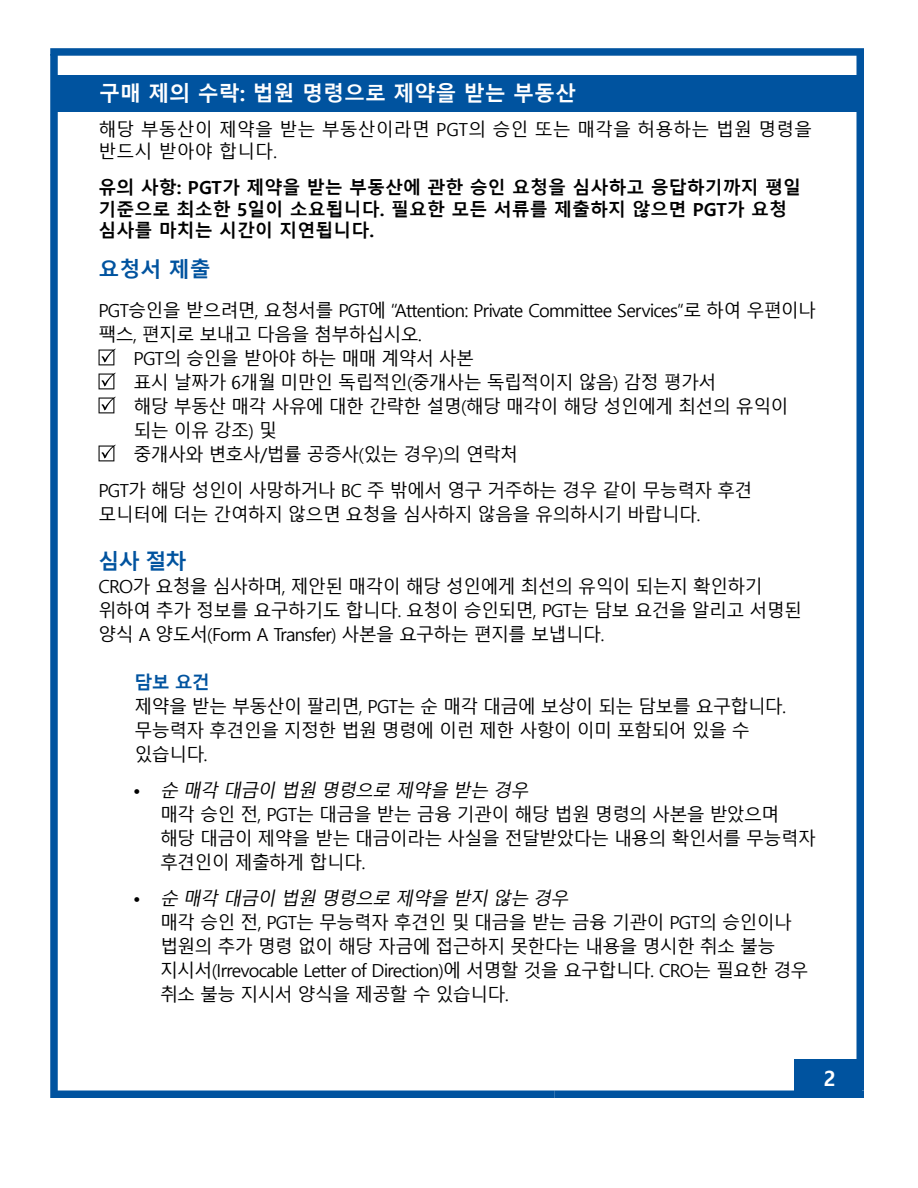
<style>
.page{position:relative;width:918px;height:1188px;background:#fff}
.page>*{position:absolute;margin:0;border:0;box-sizing:border-box;transform-origin:0 0}
.t1{font:700 21px "Malgun Gothic";color:#fff}
.t2{font:700 21px "Malgun Gothic";color:#00539f}
.t3{font:18px/24px "Malgun Gothic";letter-spacing:-.04em;color:#000}
.t4{font:700 18px/21.6px "Malgun Gothic";color:#000}
.t5{font:18px/21.6px "Malgun Gothic";color:#000}
.t6{font:700 18px "Malgun Gothic";color:#00539f}
.s1{font-style:italic}
</style>
<div class="page">
<div style="left:50px;top:54px;width:8px;height:1044px;background:#00539f"></div>
<div style="left:856px;top:54px;width:8px;height:1036px;background:#00539f"></div>
<div style="left:554px;top:1090px;width:310px;height:8px;background:#00539f"></div>
<div style="left:54px;top:1090px;width:500px;height:8px;background:#00539f"></div>
<div style="left:50px;top:48px;width:814px;height:8px;background:#00539f"></div>
<svg style="left:99px;top:349px;width:17px;height:16px"></svg>
<svg style="left:99px;top:373px;width:17px;height:16px"></svg>
<svg style="left:99px;top:397px;width:17px;height:16px"></svg>
<svg style="left:99px;top:445px;width:17px;height:16px"></svg>
<div style="left:57px;top:76px;width:803px;height:36px;background:#00539f"></div>
<div style="left:794px;top:1059px;width:68px;height:35px;background:#00539f"></div>
<p class="t1" style="left:99px;top:81px;width:479px">구매 제의 수락: 법원 명령으로 제약을 받는 부동산</p>
<p class="t5" style="left:99px;top:119px;width:715px">해당 부동산이 제약을 받는 부동산이라면 PGT의 승인 또는 매각을 허용하는 법원 명령을 반드시 받아야 합니다.</p>
<p class="t4" style="left:99px;top:177px;width:704px">유의 사항: PGT가 제약을 받는 부동산에 관한 승인 요청을 심사하고 응답하기까지 평일 기준으로 최소한 5일이 소요됩니다. 필요한 모든 서류를 제출하지 않으면 PGT가 요청 심사를 마치는 시간이 지연됩니다.</p>
<p class="t2" style="left:99px;top:257px;width:114px">요청서 제출</p>
<p class="t3" style="left:99px;top:299px;width:719px">PGT승인을 받으려면, 요청서를 PGT에 “Attention: Private Committee Services”로 하여 우편이나</p>
<p class="t3" style="left:99px;top:323px;width:325px">팩스, 편지로 보내고 다음을 첨부하십시오.</p>
<p class="t3" style="left:134px;top:347px;width:342px">PGT의 승인을 받아야 하는 매매 계약서 사본</p>
<p class="t3" style="left:134px;top:371px;width:584px">표시 날짜가 6개월 미만인 독립적인(중개사는 독립적이지 않음) 감정 평가서</p>
<p class="t3" style="left:134px;top:395px;width:656px">해당 부동산 매각 사유에 대한 간략한 설명(해당 매각이 해당 성인에게 최선의 유익이</p>
<p class="t3" style="left:134px;top:419px;width:145px">되는 이유 강조) 및</p>
<p class="t3" style="left:134px;top:443px;width:386px">중개사와 변호사/법률 공증사(있는 경우)의 연락처</p>
<p class="t3" style="left:99px;top:479px;width:656px">PGT가 해당 성인이 사망하거나 BC 주 밖에서 영구 거주하는 경우 같이 무능력자 후견 모니터에 더는 간여하지 않으면 요청을 심사하지 않음을 유의하시기 바랍니다.</p>
<p class="t2" style="left:99px;top:549px;width:90px">심사 절차</p>
<p class="t3" style="left:99px;top:575px;width:705px">CRO가 요청을 심사하며, 제안된 매각이 해당 성인에게 최선의 유익이 되는지 확인하기 위하여 추가 정보를 요구하기도 합니다. 요청이 승인되면, PGT는 담보 요건을 알리고 서명된 양식 A 양도서(Form A Transfer) 사본을 요구하는 편지를 보냅니다.</p>
<p class="t6" style="left:135px;top:672px;width:77px">담보 요건</p>
<p class="t3" style="left:135px;top:695px;width:653px">제약을 받는 부동산이 팔리면, PGT는 순 매각 대금에 보상이 되는 담보를 요구합니다. 무능력자 후견인을 지정한 법원 명령에 이런 제한 사항이 이미 포함되어 있을 수 있습니다.</p>
<p class="t3" style="left:160px;top:779px;width:658px;text-indent:-27px">• <span class="s1">순 매각 대금이 법원 명령으로 제약을 받는 경우<br></span>매각 승인 전, PGT는 대금을 받는 금융 기관이 해당 법원 명령의 사본을 받았으며 해당 대금이 제약을 받는 대금이라는 사실을 전달받았다는 내용의 확인서를 무능력자 후견인이 제출하게 합니다.</p>
<p class="t3" style="left:160px;top:887px;width:650px;text-indent:-27px">• <span class="s1">순 매각 대금이 법원 명령으로 제약을 받지 않는 경우<br></span>매각 승인 전, PGT는 무능력자 후견인 및 대금을 받는 금융 기관이 PGT의 승인이나 법원의 추가 명령 없이 해당 자금에 접근하지 못한다는 내용을 명시한 취소 불능 지시서(Irrevocable Letter of Direction)에 서명할 것을 요구합니다. CRO는 필요한 경우 취소 불능 지시서 양식을 제공할 수 있습니다.</p>
<p class="t1" style="left:823px;top:1066px;width:14px">2</p>
</div>
